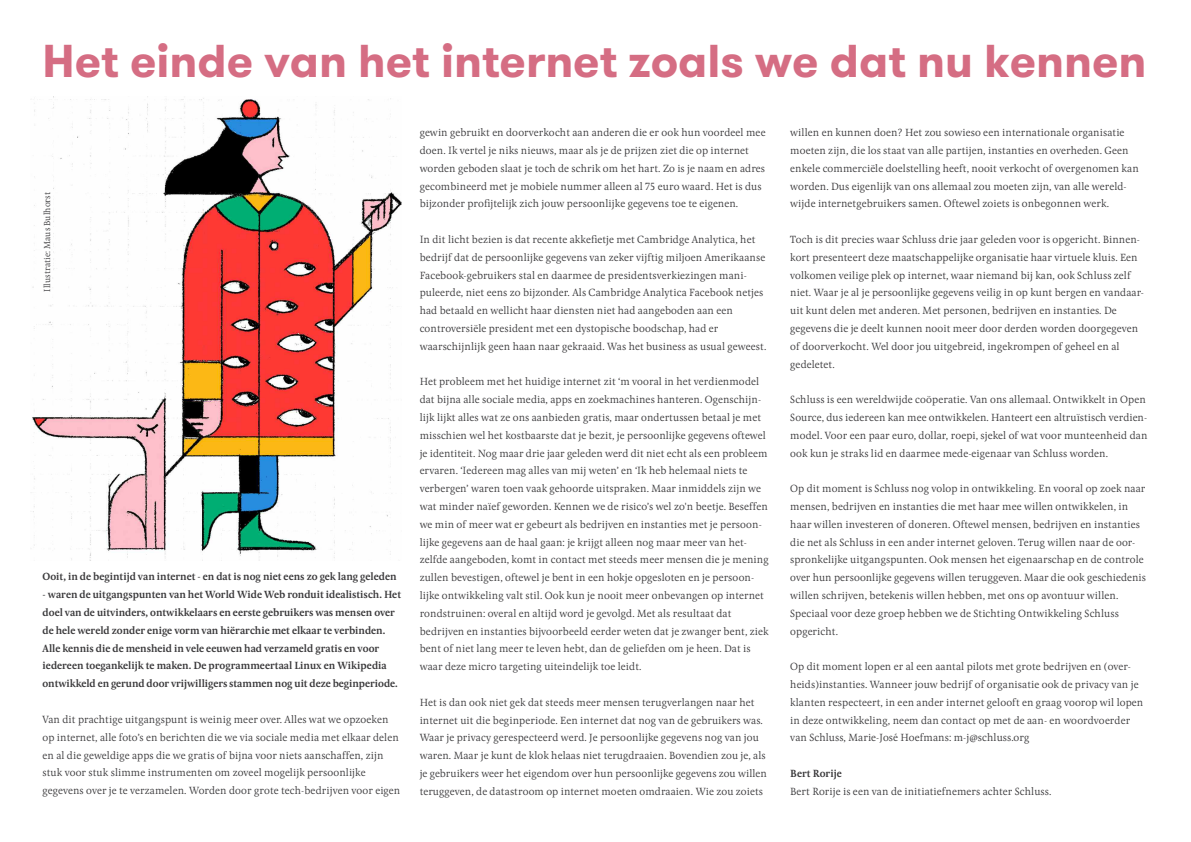
<style>
.page{position:relative;width:1191px;height:842px;background:#fff}
.page>*{position:absolute;margin:0;border:0;box-sizing:border-box;transform-origin:0 0}
.t1{font:700 46px "GT Walsheim Pro Trial";color:#d56d83}
.t2{font:300 10.8px/17.8px "Pona";letter-spacing:.005em;color:#39383a}
.t3{font:600 10.8px/17.8px "Pona";color:#39383a}
.t4{font:300 9px "Pona";letter-spacing:.005em;color:#39383a}
</style>
<div class="page">
<img style="left:31px;top:97px;width:371px;height:463px">
<h1 class="t1" style="left:43px;top:45px;width:1105px">Het einde van het internet zoals we dat nu kennen</h1>
<p class="t4" style="left:44px;top:291px;width:101px;rotate:-90deg">Illustratie: Maus Bulhorst</p>
<p class="t3" style="left:43px;top:569px;width:356px">Ooit, in de begintijd van internet - en dat is nog niet eens zo gek lang geleden</p>
<p class="t3" style="left:43px;top:587px;width:360px">- waren de uitgangspunten van het World Wide Web ronduit idealistisch. Het doel van de uitvinders, ontwikkelaars en eerste gebruikers was mensen over de hele wereld zonder enige vorm van hiërarchie met elkaar te verbinden.<br>Alle kennis die de mensheid in vele eeuwen had verzameld gratis en voor iedereen toegankelijk te maken. De programmeertaal Linux en Wikipedia ontwikkeld en gerund door vrijwilligers stammen nog uit deze beginperiode.</p>
<p class="t2" style="left:43px;top:711px;width:359px">Van dit prachtige uitgangspunt is weinig meer over. Alles wat we opzoeken op internet, alle foto’s en berichten die we via sociale media met elkaar delen en al die geweldige apps die we gratis of bijna voor niets aanschaffen, zijn stuk voor stuk slimme instrumenten om zoveel mogelijk persoonlijke gegevens over je te verzamelen. Worden door grote tech-bedrijven voor eigen</p>
<p class="t2" style="left:420px;top:125px;width:347px">gewin gebruikt en doorverkocht aan anderen die er ook hun voordeel mee doen. Ik vertel je niks nieuws, maar als je de prijzen ziet die op internet worden geboden slaat je toch de schrik om het hart. Zo is je naam en adres gecombineerd met je mobiele nummer alleen al 75 euro waard. Het is dus bijzonder profijtelijk zich jouw persoonlijke gegevens toe te eigenen.</p>
<p class="t2" style="left:420px;top:231px;width:348px">In dit licht bezien is dat recente akkefietje met Cambridge Analytica, het bedrijf dat de persoonlijke gegevens van zeker vijftig miljoen Amerikaanse Facebook-gebruikers stal en daarmee de presidentsverkiezingen mani&shy;puleerde, niet eens zo bijzonder. Als Cambridge Analytica Facebook netjes had betaald en wellicht haar diensten niet had aangeboden aan een controversiële president met een dystopische boodschap, had er waarschijnlijk geen haan naar gekraaid. Was het business as usual geweest.</p>
<p class="t2" style="left:420px;top:374px;width:350px">Het probleem met het huidige internet zit ‘m vooral in het verdienmodel dat bijna alle sociale media, apps en zoekmachines hanteren. Ogenschijn&shy;lijk lijkt alles wat ze ons aanbieden gratis, maar ondertussen betaal je met misschien wel het kostbaarste dat je bezit, je persoonlijke gegevens oftewel je identiteit. Nog maar drie jaar geleden werd dit niet echt als een probleem ervaren. ‘Iedereen mag alles van mij weten’ en ‘Ik heb helemaal niets te verbergen’ waren toen vaak gehoorde uitspraken. Maar inmiddels zijn we wat minder naïef geworden. Kennen we de risico’s wel zo'n beetje. Beseffen we min of meer wat er gebeurt als bedrijven en instanties met je persoon&shy;lijke gegevens aan de haal gaan: je krijgt alleen nog maar meer van het&shy;zelfde aangeboden, komt in contact met steeds meer mensen die je mening zullen bevestigen, oftewel je bent in een hokje opgesloten en je persoon&shy;lijke ontwikkeling valt stil. Ook kun je nooit meer onbevangen op internet rondstruinen: overal en altijd word je gevolgd. Met als resultaat dat bedrijven en instanties bijvoorbeeld eerder weten dat je zwanger bent, ziek bent of niet lang meer te leven hebt, dan de geliefden om je heen. Dat is waar deze micro targeting uiteindelijk toe leidt.</p>
<p class="t2" style="left:420px;top:694px;width:349px">Het is dan ook niet gek dat steeds meer mensen terugverlangen naar het internet uit die beginperiode. Een internet dat nog van de gebruikers was.<br>Waar je privacy gerespecteerd werd. Je persoonlijke gegevens nog van jou waren. Maar je kunt de klok helaas niet terugdraaien. Bovendien zou je, als je gebruikers weer het eigendom over hun persoonlijke gegevens zou willen teruggeven, de datastroom op internet moeten omdraaien. Wie zou zoiets</p>
<p class="t2" style="left:790px;top:125px;width:350px">willen en kunnen doen? Het zou sowieso een internationale organisatie moeten zijn, die los staat van alle partijen, instanties en overheden. Geen enkele commerciële doelstelling heeft, nooit verkocht of overgenomen kan worden. Dus eigenlijk van ons allemaal zou moeten zijn, van alle wereld&shy;wijde internetgebruikers samen. Oftewel zoiets is onbegonnen werk.</p>
<p class="t2" style="left:790px;top:231px;width:355px">Toch is dit precies waar Schluss drie jaar geleden voor is opgericht. Binnen&shy;kort presenteert deze maatschappelijke organisatie haar virtuele kluis. Een volkomen veilige plek op internet, waar niemand bij kan, ook Schluss zelf niet. Waar je al je persoonlijke gegevens veilig in op kunt bergen en vandaar&shy;uit kunt delen met anderen. Met personen, bedrijven en instanties. De gegevens die je deelt kunnen nooit meer door derden worden doorgegeven of doorverkocht. Wel door jou uitgebreid, ingekrompen of geheel en al gedeletet.</p>
<p class="t2" style="left:790px;top:392px;width:359px">Schluss is een wereldwijde coöperatie. Van ons allemaal. Ontwikkelt in Open Source, dus iedereen kan mee ontwikkelen. Hanteert een altruïstisch verdien&shy;model. Voor een paar euro, dollar, roepi, sjekel of wat voor munteenheid dan ook kun je straks lid en daarmee mede-eigenaar van Schluss worden.</p>
<p class="t2" style="left:790px;top:481px;width:357px">Op dit moment is Schluss nog volop in ontwikkeling. En vooral op zoek naar mensen, bedrijven en instanties die met haar mee willen ontwikkelen, in haar willen investeren of doneren. Oftewel mensen, bedrijven en instanties die net als Schluss in een ander internet geloven. Terug willen naar de oor&shy;spronkelijke uitgangspunten. Ook mensen het eigenaarschap en de controle over hun persoonlijke gegevens willen teruggeven. Maar die ook geschiedenis willen schrijven, betekenis willen hebben, met ons op avontuur willen.<br>Speciaal voor deze groep hebben we de Stichting Ontwikkeling Schluss opgericht.</p>
<p class="t2" style="left:790px;top:659px;width:354px">Op dit moment lopen er al een aantal pilots met grote bedrijven en (over&shy;heids)instanties. Wanneer jouw bedrijf of organisatie ook de privacy van je klanten respecteert, in een ander internet gelooft en graag voorop wil lopen in deze ontwikkeling, neem dan contact op met de aan- en woordvoerder van Schluss, Marie-José Hoefmans: m-j@schluss.org</p>
<p class="t3" style="left:790px;top:765px;width:53px">Bert Rorije</p>
<p class="t2" style="left:790px;top:783px;width:263px">Bert Rorije is een van de initiatiefnemers achter Schluss.</p>
</div>
